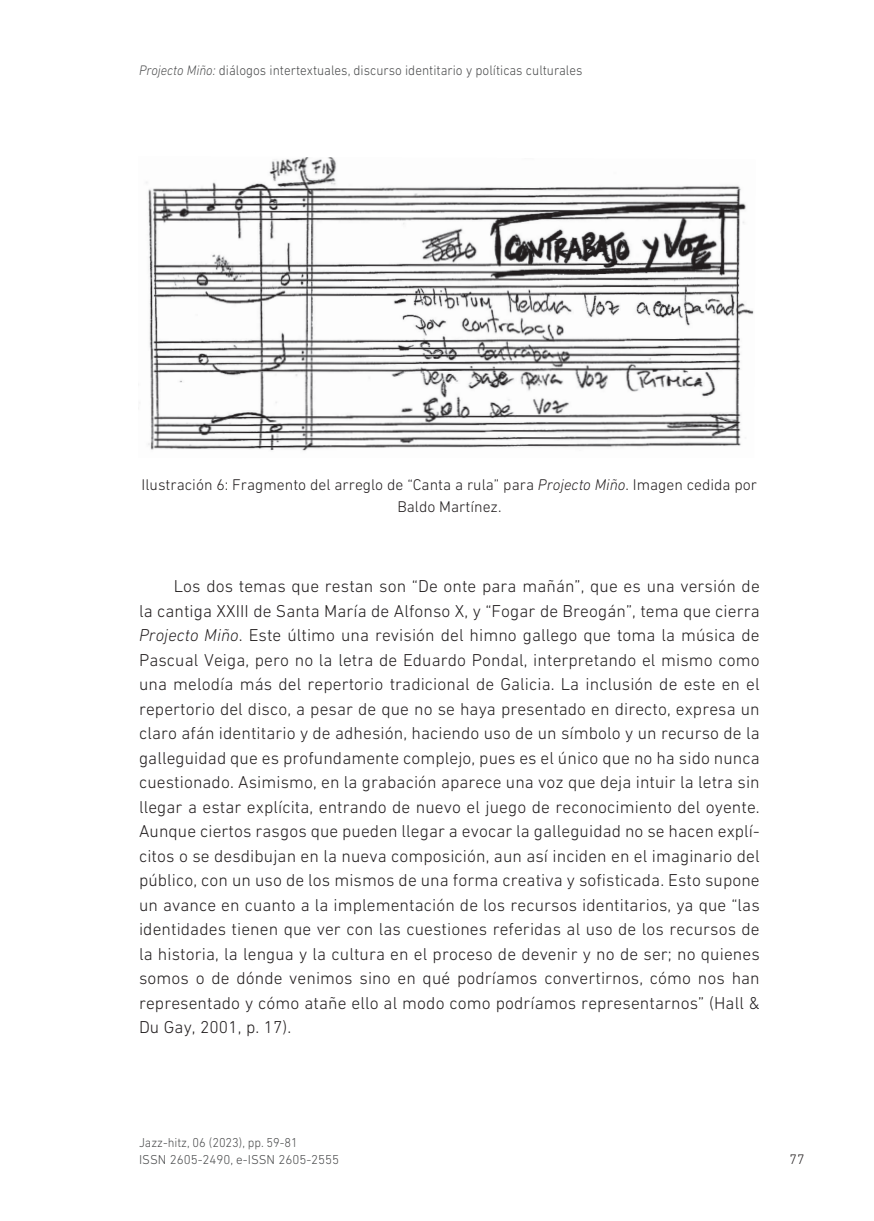
<style>
.page{position:relative;width:874px;height:1221px;background:#fff}
.page>*{position:absolute;margin:0;border:0;box-sizing:border-box;transform-origin:0 0}
.t1{font:300 17.5px/24.5px "DIN Next LT Pro";letter-spacing:.005em;color:#231f20;text-align:justify}
.t2{font:300 15.75px/22.8px "DIN Next LT Pro";color:#231f20;text-align:center}
.t3{font:300 14px "DIN Next LT Pro";color:#4b4c4d;scale:.95 1}
.t4{font:300 14px "DIN Next LT Pro";color:#231f20}
.t5{font:300 13.12px/16.8px "DIN Next LT Pro";color:#4b4c4d;scale:.95 1}
.s1{font-style:italic}
</style>
<div class="page">
<img style="left:146px;top:157px;width:608px;height:294px">
<p class="t3" style="left:139px;top:65px;width:468px"><span class="s1">Projecto Miño:</span> diálogos intertextuales, discurso identitario y políticas culturales</p>
<p class="t2" style="left:141px;top:474px;width:616px">Ilustración 6: Fragmento del arreglo de “Canta a rula” para <span class="s1">Projecto Miño</span>. Imagen cedida por<br>Baldo Martínez.</p>
<p class="t1" style="left:139px;top:575px;width:622px;text-indent:35px">Los dos temas que restan son “De onte para mañán”, que es una versión de la cantiga XXIII de Santa María de Alfonso X, y “Fogar de Breogán”, tema que cierra <span class="s1">Projecto Miño</span>. Este último una revisión del himno gallego que toma la música de Pascual Veiga, pero no la letra de Eduardo Pondal, interpretando el mismo como una melodía más del repertorio tradicional de Galicia. La inclusión de este en el repertorio del disco, a pesar de que no se haya presentado en directo, expresa un claro afán identitario y de adhesión, haciendo uso de un símbolo y un recurso de la galleguidad que es profundamente complejo, pues es el único que no ha sido nunca cuestionado. Asimismo, en la grabación aparece una voz que deja intuir la letra sin llegar a estar explícita, entrando de nuevo el juego de reconocimiento del oyente.<br>Aunque ciertos rasgos que pueden llegar a evocar la galleguidad no se hacen explí&shy;citos o se desdibujan en la nueva composición, aun así inciden en el imaginario del público, con un uso de los mismos de una forma creativa y sofisticada. Esto supone un avance en cuanto a la implementación de los recursos identitarios, ya que “las identidades tienen que ver con las cuestiones referidas al uso de los recursos de la historia, la lengua y la cultura en el proceso de devenir y no de ser; no quienes somos o de dónde venimos sino en qué podríamos convertirnos, cómo nos han representado y cómo atañe ello al modo como podríamos representarnos” (Hall &amp; Du Gay, 2001, p. 17).</p>
<p class="t5" style="left:139px;top:1135px;width:212px">Jazz-hitz, 06 (2023), pp. 59-81<br>ISSN 2605-2490, e-ISSN 2605-2555</p>
<p class="t4" style="left:789px;top:1153px;width:16px">77</p>
</div>
